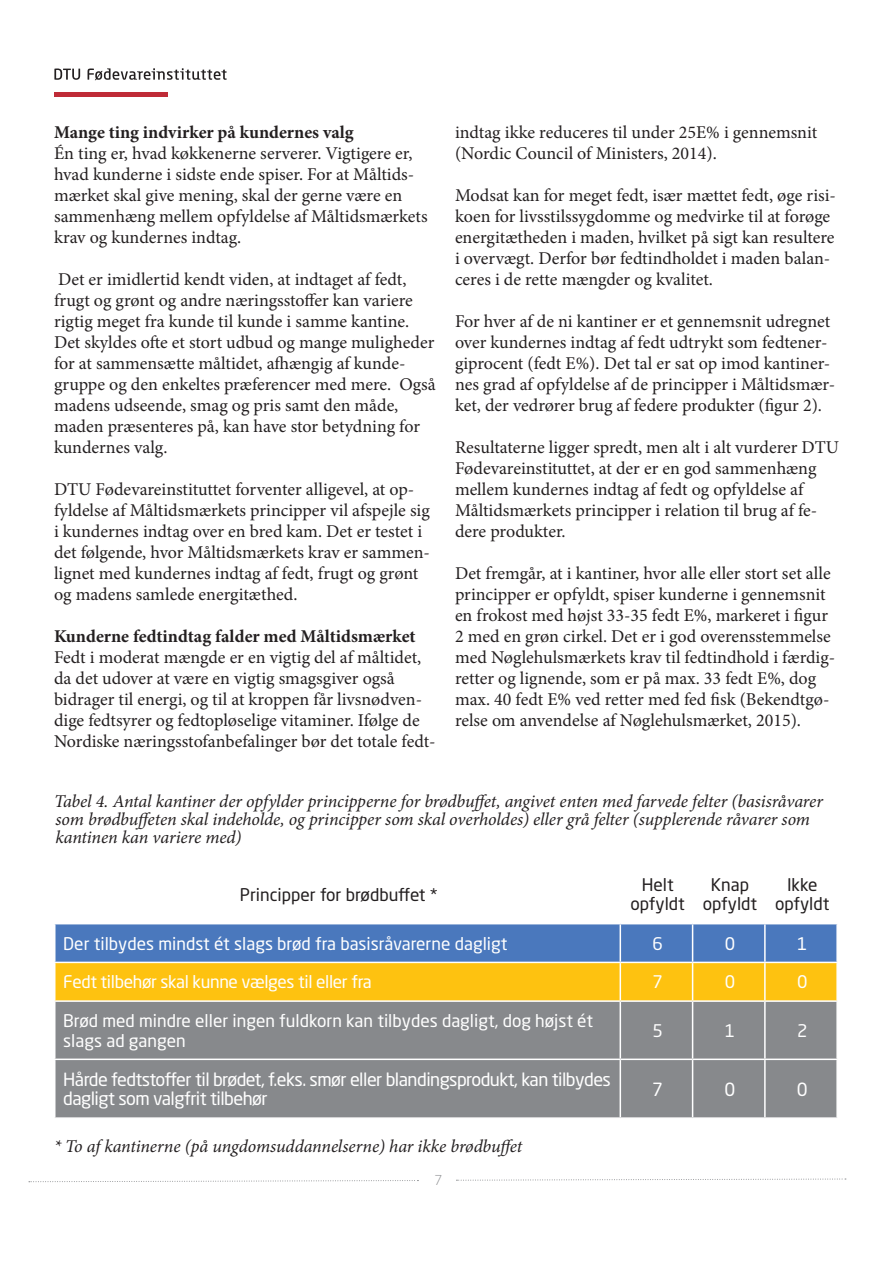
<style>
.page{position:relative;width:893px;height:1263px;background:#fff}
.page>*{position:absolute;margin:0;border:0;box-sizing:border-box;transform-origin:0 0}
.Brødtekst{font:18px/21px "Minion Pro";color:#231f20}
.billedtekst{font:italic 18px/18px "Minion Pro";letter-spacing:-.01em;color:#231f20}
.Brødtekst-2{font:18px/19.5px "Neo Sans Std";letter-spacing:-.03em;color:#fff}
.mellemrubrik{font:700 18px "Minion Pro";color:#231f20}
.Brødtekst-3{font:17.25px/19.5px "Neo Sans Std";color:#fff}
.Brødtekst-4{font:17.25px/19.5px "Neo Sans Std";color:#231f20;text-align:center}
.Brødtekst-5{font:17.25px "Neo Sans Std";letter-spacing:-.02em;color:#fff}
.t1{font:300 13.5px "Neo Sans Std";color:#87898c}
</style>
<div class="page">
<div style="left:54px;top:92px;width:114px;height:5px;background:#bf2b37"></div>
<svg style="left:54px;top:68px;width:173px;height:12px"></svg>
<svg style="left:29px;top:1180px;width:389px;height:2px"></svg>
<svg style="left:456px;top:1178px;width:390px;height:3px"></svg>
<svg style="left:56px;top:924px;width:780px;height:76px;background:#a49e68"></svg>
<div style="left:56px;top:1002px;width:780px;height:115px;background:#87898c"></div>
<hr style="left:620px;top:924px;width:1px;height:38px;background:#fff">
<hr style="left:692px;top:924px;width:1px;height:38px;background:#fff">
<hr style="left:764px;top:924px;width:2px;height:38px;background:#fff">
<hr style="left:54px;top:962px;width:566px;height:1px;background:#fff">
<hr style="left:620px;top:962px;width:73px;height:1px;background:#fff">
<hr style="left:620px;top:963px;width:1px;height:37px;background:#fff">
<hr style="left:693px;top:962px;width:72px;height:1px;background:#fff">
<hr style="left:692px;top:963px;width:1px;height:37px;background:#fff">
<hr style="left:765px;top:962px;width:73px;height:1px;background:#fff">
<hr style="left:764px;top:963px;width:2px;height:37px;background:#fff">
<hr style="left:620px;top:1002px;width:1px;height:56px;background:#fff">
<hr style="left:692px;top:1002px;width:1px;height:56px;background:#fff">
<hr style="left:764px;top:1002px;width:2px;height:56px;background:#fff">
<hr style="left:54px;top:1058px;width:566px;height:2px;background:#fff">
<hr style="left:620px;top:1058px;width:73px;height:2px;background:#fff">
<hr style="left:620px;top:1060px;width:1px;height:57px;background:#fff">
<hr style="left:693px;top:1058px;width:72px;height:2px;background:#fff">
<hr style="left:692px;top:1060px;width:1px;height:57px;background:#fff">
<hr style="left:765px;top:1058px;width:73px;height:2px;background:#fff">
<hr style="left:764px;top:1060px;width:2px;height:57px;background:#fff">
<p class="mellemrubrik" style="left:54px;top:120px;width:301px">Mange ting indvirker på kundernes valg</p>
<p class="Brødtekst" style="left:54px;top:143px;width:375px">Én ting er, hvad køkkenerne serverer. Vigtigere er, hvad kunderne i sidste ende spiser. For at Måltids&shy;mærket skal give mening, skal der gerne være en sammenhæng mellem opfyldelse af Måltidsmærkets krav og kundernes indtag.</p>
<p class="Brødtekst" style="left:54px;top:269px;width:383px">Det er imidlertid kendt viden, at indtaget af fedt, frugt og grønt og andre næringsstoffer kan variere rigtig meget fra kunde til kunde i samme kantine.<br>Det skyldes ofte et stort udbud og mange muligheder for at sammensætte måltidet, afhængig af kunde&shy;gruppe og den enkeltes præferencer med mere. Også madens udseende, smag og pris samt den måde, maden præsenteres på, kan have stor betydning for kundernes valg.</p>
<p class="Brødtekst" style="left:54px;top:479px;width:377px">DTU Fødevareinstituttet forventer alligevel, at op&shy;fyldelse af Måltidsmærkets principper vil afspejle sig i kundernes indtag over en bred kam. Det er testet i det følgende, hvor Måltidsmærkets krav er sammen&shy;lignet med kundernes indtag af fedt, frugt og grønt og madens samlede energitæthed.</p>
<p class="mellemrubrik" style="left:54px;top:624px;width:363px">Kunderne fedtindtag falder med Måltidsmærket</p>
<p class="Brødtekst" style="left:54px;top:647px;width:383px">Fedt i moderat mængde er en vigtig del af måltidet, da det udover at være en vigtig smagsgiver også bidrager til energi, og til at kroppen får livsnødven&shy;dige fedtsyrer og fedtopløselige vitaminer. Ifølge de Nordiske næringsstofanbefalinger bør det totale fedt-</p>
<p class="Brødtekst" style="left:455px;top:122px;width:364px">indtag ikke reduceres til under 25E% i gennemsnit (Nordic Council of Ministers, 2014).</p>
<p class="Brødtekst" style="left:455px;top:185px;width:382px">Modsat kan for meget fedt, især mættet fedt, øge risi&shy;koen for livsstilssygdomme og medvirke til at forøge energitætheden i maden, hvilket på sigt kan resultere i overvægt. Derfor bør fedtindholdet i maden balan&shy;ceres i de rette mængder og kvalitet.</p>
<p class="Brødtekst" style="left:455px;top:311px;width:382px">For hver af de ni kantiner er et gennemsnit udregnet over kundernes indtag af fedt udtrykt som fedtener&shy;giprocent (fedt E%). Det tal er sat op imod kantiner&shy;nes grad af opfyldelse af de principper i Måltidsmær&shy;ket, der vedrører brug af federe produkter (figur 2).</p>
<p class="Brødtekst" style="left:455px;top:437px;width:386px">Resultaterne ligger spredt, men alt i alt vurderer DTU Fødevareinstituttet, at der er en god sammenhæng mellem kundernes indtag af fedt og opfyldelse af Måltidsmærkets principper i relation til brug af fe&shy;dere produkter.</p>
<p class="Brødtekst" style="left:455px;top:563px;width:382px">Det fremgår, at i kantiner, hvor alle eller stort set alle principper er opfyldt, spiser kunderne i gennemsnit en frokost med højst 33-35 fedt E%, markeret i figur 2 med en grøn cirkel. Det er i god overensstemmelse med Nøglehulsmærkets krav til fedtindhold i færdig&shy;retter og lignende, som er på max. 33 fedt E%, dog max. 40 fedt E% ved retter med fed fisk (Bekendtgø&shy;relse om anvendelse af Nøglehulsmærket, 2015).</p>
<p class="billedtekst" style="left:54px;top:792px;width:770px">Tabel 4. Antal kantiner der opfylder principperne for brødbuffet, angivet enten med farvede felter (basisråvarer som brødbuffeten skal indeholde, og principper som skal overholdes) eller grå felter (supplerende råvarer som kantinen kan variere med)</p>
<p class="Brødtekst-4" style="left:240px;top:884px;width:200px">Principper for brødbuffet *</p>
<p class="Brødtekst-4" style="left:630px;top:874px;width:56px">Helt opfyldt</p>
<p class="Brødtekst-4" style="left:703px;top:874px;width:56px">Knap opfyldt</p>
<p class="Brødtekst-4" style="left:775px;top:874px;width:56px">Ikke opfyldt</p>
<p class="Brødtekst-3" style="left:63px;top:933px;width:446px">Der tilbydes mindst ét slags brød fra basisråvarerne dagligt</p>
<p class="Brødtekst-3" style="left:652px;top:933px;width:12px">6</p>
<p class="Brødtekst-3" style="left:725px;top:933px;width:12px">0</p>
<p class="Brødtekst-3" style="left:797px;top:933px;width:12px">1</p>
<p class="Brødtekst-5" style="left:63px;top:971px;width:310px">Fedt tilbehør skal kunne vælges til eller fra</p>
<p class="Brødtekst-3" style="left:652px;top:972px;width:12px">7</p>
<p class="Brødtekst-3" style="left:725px;top:972px;width:12px">0</p>
<p class="Brødtekst-3" style="left:797px;top:972px;width:12px">0</p>
<p class="Brødtekst-3" style="left:63px;top:1011px;width:531px">Brød med mindre eller ingen fuldkorn kan tilbydes dagligt, dog højst ét slags ad gangen</p>
<p class="Brødtekst-3" style="left:652px;top:1020px;width:12px">5</p>
<p class="Brødtekst-3" style="left:725px;top:1020px;width:12px">1</p>
<p class="Brødtekst-3" style="left:797px;top:1020px;width:12px">2</p>
<p class="Brødtekst-2" style="left:63px;top:1069px;width:549px">Hårde fedtstoffer til brødet, f.eks. smør eller blandingsprodukt, kan tilbydes dagligt som valgfrit tilbehør</p>
<p class="Brødtekst-2" style="left:652px;top:1079px;width:12px">7</p>
<p class="Brødtekst-2" style="left:724px;top:1079px;width:12px">0</p>
<p class="Brødtekst-2" style="left:797px;top:1079px;width:12px">0</p>
<p class="billedtekst" style="left:54px;top:1138px;width:470px">* To af kantinerne (på ungdomsuddannelserne) har ikke brødbuffet</p>
<p class="t1" style="left:435px;top:1172px;width:9px">7</p>
</div>
